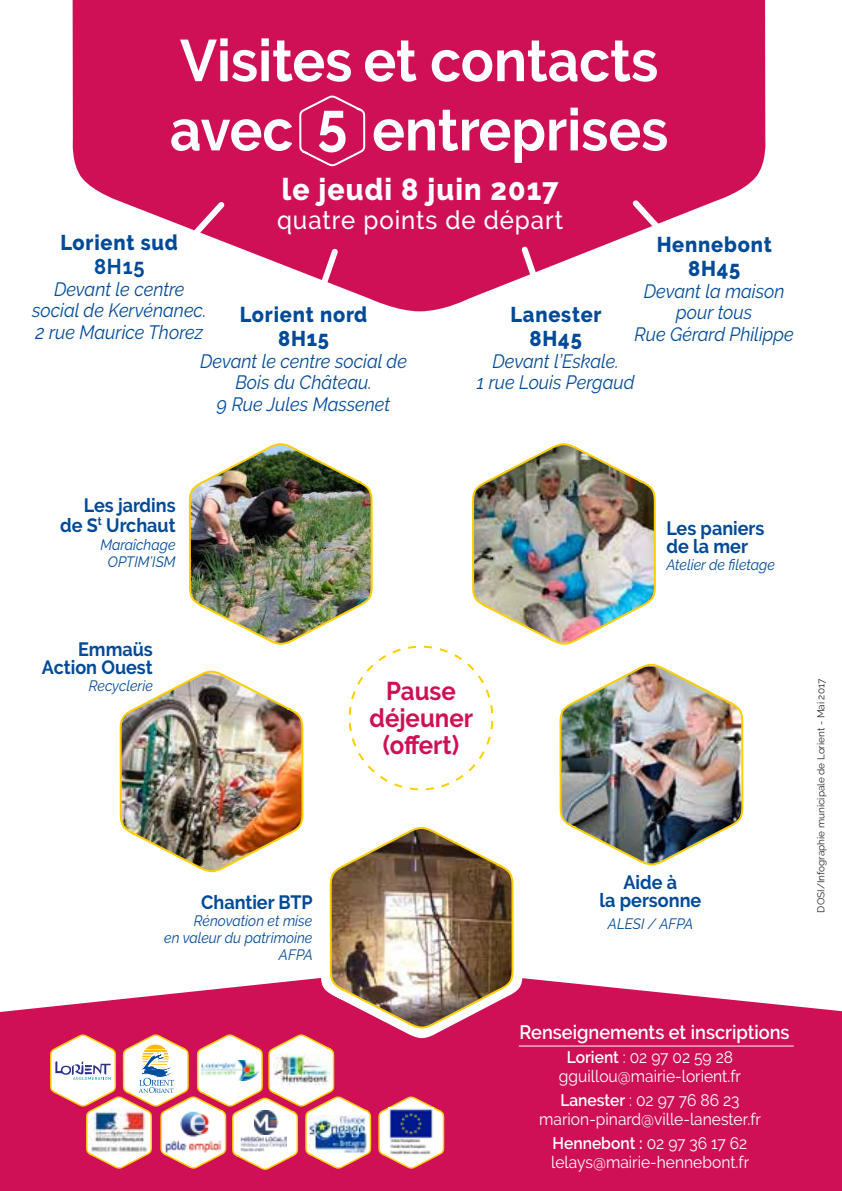
<style>
.page{position:relative;width:842px;height:1191px;background:#fff}
.page>*{position:absolute;margin:0;border:0;box-sizing:border-box;transform-origin:0 0}
.t1{font:700 58.6px/69.2px "Raleway";color:#fff;scale:.93 1}
.t2{font:800 30.4px "Raleway";letter-spacing:.04em;color:#fff;scale:.93 1}
.t3{font:700 25.6px/27.4px "Raleway";color:#cf1056;text-align:center;scale:.93 1}
.t4{font:500 25.6px "Raleway";letter-spacing:.04em;color:#fff;scale:.93 1}
.t5{font:800 21.4px/24px "Raleway";letter-spacing:.04em;color:#004a98;text-align:center;scale:.93 1}
.t6{font:700 21.4px "Raleway";color:#004a98;scale:.93 1}
.t7{font:600 19.4px "Raleway";color:#fff;scale:.93 1}
.t8{font:italic 19.2px/21.6px "Raleway";color:#004a98;text-align:center;scale:.93 1}
.t9{font:700 19.2px/18px "Raleway";color:#004a98;text-align:right;scale:.93 1}
.t10{font:16.6px/18.6px "Raleway";color:#fff;text-align:center;scale:.93 1}
.t11{font:italic 15px/16.8px "Raleway";color:#004a98;text-align:right;scale:.93 1}
.t12{font:10px "Raleway";color:#282827}
.s1{font-weight:600}
</style>
<div class="page">
<div style="left:0;top:999px;width:842px;height:192px;background:#cf1056"></div>
<svg style="left:72px;top:0;width:694px;height:311px;fill:#cf1056"></svg>
<svg style="left:117px;top:724px;width:189px;height:467px;background:#d5306c"></svg>
<div style="left:516px;top:443px;width:53px;height:748px;background:#cf1056"></div>
<div style="left:557px;top:718px;width:188px;height:473px;background:#cf1056"></div>
<div style="left:328px;top:1027px;width:188px;height:164px;background:#cf1056"></div>
<img style="left:120px;top:444px;width:623px;height:583px">
<svg style="left:49px;top:1033px;width:397px;height:137px"></svg>
<hr style="left:519px;top:1045px;width:275px;height:1px;background:#fff">
<svg style="left:165px;top:196px;width:65px;height:70px"></svg>
<svg style="left:627px;top:195px;width:65px;height:70px"></svg>
<img style="left:274px;top:1054px;width:55px;height:30px">
<svg style="left:297px;top:95px;width:70px;height:72px"></svg>
<svg style="left:300px;top:244px;width:42px;height:67px"></svg>
<svg style="left:517px;top:242px;width:42px;height:69px"></svg>
<h1 class="t1" style="left:170px;top:26px;width:527px">Visites et contacts avec</h1>
<h1 class="t1" style="left:372px;top:95px;width:320px">entreprises</h1>
<h2 class="t2" style="left:282px;top:172px;width:299px">le jeudi 8 juin 2017</h2>
<h3 class="t4" style="left:277px;top:205px;width:309px">quatre points de départ</h3>
<p class="t5" style="left:61px;top:231px;width:128px">Lorient sud</p>
<p class="t6" style="left:94px;top:254px;width:56px">8H15</p>
<p class="t8" style="left:32px;top:278px;width:189px">Devant le centre social de Kervénanec.<br>2 rue Maurice Thorez</p>
<p class="t5" style="left:657px;top:232px;width:125px">Hennebont<br>8H45</p>
<p class="t8" style="left:635px;top:280px;width:173px">Devant la maison pour tous<br>Rue Gérard Philippe</p>
<p class="t5" style="left:240px;top:303px;width:139px">Lorient nord<br>8H15</p>
<p class="t8" style="left:200px;top:350px;width:224px">Devant le centre social de<br>Bois du Château.<br>9 Rue Jules Massenet</p>
<p class="t5" style="left:510px;top:303px;width:100px">Lanester<br>8H45</p>
<p class="t8" style="left:477px;top:350px;width:171px">Devant l’Eskale.<br>1 rue Louis Pergaud</p>
<p class="t9" style="left:60px;top:495px;width:126px;line-height:20px">Les jardins de S<sup>t</sup> Urchaut</p>
<p class="t11" style="left:100px;top:536px;width:82px;text-align:center">Maraîchage<br>OPTIM’ISM</p>
<p class="t9" style="left:42px;top:640px;width:121px">Emmaüs<br>Action Ouest</p>
<p class="t11" style="left:89px;top:677px;width:70px">Recyclerie</p>
<p class="t9" style="left:201px;top:893px;width:122px">Chantier BTP</p>
<p class="t11" style="left:164px;top:912px;width:161px">Rénovation et mise<br>en valeur du patrimoine<br>AFPA</p>
<p class="t9" style="left:666px;top:519px;width:107px;text-align:left">Les paniers de la mer</p>
<p class="t11" style="left:666px;top:556px;width:118px">Atelier de filetage</p>
<h3 class="t3" style="left:369px;top:677px;width:113px">Pause déjeuner (offert)</h3>
<p class="t12" style="left:815px;top:912px;width:235px;rotate:-90deg">DOSI/Infographie municipale de Lorient - Mai 2017</p>
<p class="t9" style="left:599px;top:873px;width:111px;text-align:center">Aide à<br>la personne</p>
<p class="t11" style="left:608px;top:915px;width:93px">ALESI / AFPA</p>
<p class="t7" style="left:519px;top:1020px;width:292px">Renseignements et inscriptions</p>
<p class="t10" style="left:559px;top:1048px;width:197px"><span class="s1">Lorient</span> : 02 97 02 59 28 gguillou@mairie-lorient.fr</p>
<p class="t10" style="left:539px;top:1091px;width:240px"><span class="s1">Lanester</span> : 02 97 76 86 23 marion-pinard@ville-lanester.fr</p>
<p class="t10" style="left:551px;top:1134px;width:214px;text-align:left"><span class="s1">Hennebont :</span> 02 97 36 17 62 lelays@mairie-hennebont.fr</p>
</div>
